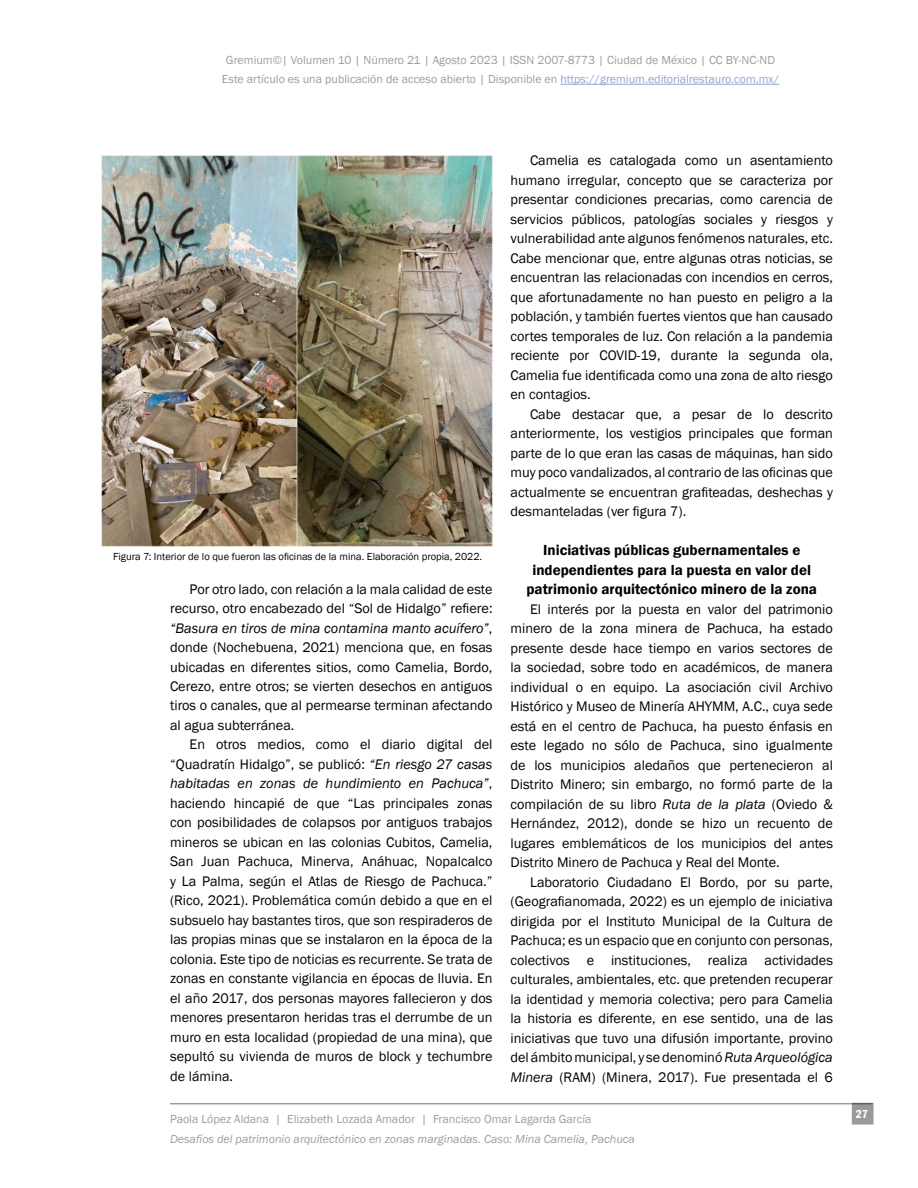
<style>
.page{position:relative;width:918px;height:1188px;background:#fff}
.page>*{position:absolute;margin:0;border:0;box-sizing:border-box;transform-origin:0 0}
.t1{font:600 15px/19.5px "Franklin Gothic";color:#000;text-align:center}
.t2{font:14.25px/19.5px "Franklin Gothic";color:#000;text-align:justify}
.t3{font:12px/19.5px "Franklin Gothic";color:#9d9d9c;text-align:center}
.t4{font:italic 12px "Franklin Gothic";color:#9d9d9c}
.t5{font:600 condensed 12px "Franklin Gothic";color:#fff}
.t6{font:10.5px "Franklin Gothic";color:#000}
.s1{color:#95a4cd}
.s2{font-style:italic}
</style>
<div class="page">
<hr style="left:170px;top:1103px;width:703px;height:1px;background:#9d9d9c">
<div style="left:853px;top:1104px;width:20px;height:20px;background:#9a9a9a"></div>
<hr style="left:560px;top:84px;width:219px;height:1px;background:#95a4cd">
<img style="left:101px;top:156px;width:392px;height:391px">
<p class="t3" style="left:222px;top:50px;width:559px">Gremium©| Volumen 10 | Número 21 | Agosto 2023 | ISSN 2007-8773 | Ciudad de México | CC BY-NC-ND<br>Este artículo es una publicación de acceso abierto | Disponible en <span class="s1">https://gremium.editorialrestauro.com.mx/</span></p>
<p class="t6" style="left:113px;top:550px;width:371px">Figura 7: Interior de lo que fueron las oficinas de la mina. Elaboración propia, 2022.</p>
<p class="t2" style="left:170px;top:579px;width:324px;text-indent:20px">Por otro lado, con relación a la mala calidad de este recurso, otro encabezado del “Sol de Hidalgo” refiere: <span class="s2">“Basura en tiros de mina contamina manto acuífero”</span>, donde (Nochebuena, 2021) menciona que, en fosas ubicadas en diferentes sitios, como Camelia, Bordo, Cerezo, entre otros; se vierten desechos en antiguos tiros o canales, que al permearse terminan afectando al agua subterránea.</p>
<p class="t2" style="left:170px;top:735px;width:324px;text-indent:20px">En otros medios, como el diario digital del “Quadratín Hidalgo”, se publicó: <span class="s2">“En riesgo 27 casas habitadas en zonas de hundimiento en Pachuca”</span>, haciendo hincapié de que “Las principales zonas con posibilidades de colapsos por antiguos trabajos mineros se ubican en las colonias Cubitos, Camelia, San Juan Pachuca, Minerva, Anáhuac, Nopalcalco y La Palma, según el Atlas de Riesgo de Pachuca.” (Rico, 2021). Problemática común debido a que en el subsuelo hay bastantes tiros, que son respiraderos de las propias minas que se instalaron en la época de la colonia. Este tipo de noticias es recurrente. Se trata de zonas en constante vigilancia en épocas de lluvia. En el año 2017, dos personas mayores fallecieron y dos menores presentaron heridas tras el derrumbe de un muro en esta localidad (propiedad de una mina), que sepultó su vivienda de muros de block y techumbre de lámina.</p>
<p class="t2" style="left:511px;top:151px;width:324px;text-indent:20px">Camelia es catalogada como un asentamiento humano irregular, concepto que se caracteriza por presentar condiciones precarias, como carencia de servicios públicos, patologías sociales y riesgos y vulnerabilidad ante algunos fenómenos naturales, etc.<br>Cabe mencionar que, entre algunas otras noticias, se encuentran las relacionadas con incendios en cerros, que afortunadamente no han puesto en peligro a la población, y también fuertes vientos que han causado cortes temporales de luz. Con relación a la pandemia reciente por COVID-19, durante la segunda ola, Camelia fue identificada como una zona de alto riesgo en contagios.</p>
<p class="t2" style="left:511px;top:405px;width:324px;text-indent:20px">Cabe destacar que, a pesar de lo descrito anteriormente, los vestigios principales que forman parte de lo que eran las casas de máquinas, han sido muy poco vandalizados, al contrario de las oficinas que actualmente se encuentran grafiteadas, deshechas y desmanteladas (ver figura 7).</p>
<p class="t1" style="left:526px;top:541px;width:292px">Iniciativas públicas gubernamentales e independientes para la puesta en valor del patrimonio arquitectónico minero de la zona</p>
<p class="t2" style="left:511px;top:600px;width:324px;text-indent:20px">El interés por la puesta en valor del patrimonio minero de la zona minera de Pachuca, ha estado presente desde hace tiempo en varios sectores de la sociedad, sobre todo en académicos, de manera individual o en equipo. La asociación civil Archivo Histórico y Museo de Minería AHYMM, A.C., cuya sede está en el centro de Pachuca, ha puesto énfasis en este legado no sólo de Pachuca, sino igualmente de los municipios aledaños que pertenecieron al Distrito Minero; sin embargo, no formó parte de la compilación de su libro <span class="s2">Ruta de la plata</span> (Oviedo &amp; Hernández, 2012), donde se hizo un recuento de lugares emblemáticos de los municipios del antes Distrito Minero de Pachuca y Real del Monte.</p>
<p class="t2" style="left:511px;top:873px;width:324px;text-indent:20px">Laboratorio Ciudadano El Bordo, por su parte, (Geografianomada, 2022) es un ejemplo de iniciativa dirigida por el Instituto Municipal de la Cultura de Pachuca; es un espacio que en conjunto con personas, colectivos e instituciones, realiza actividades culturales, ambientales, etc. que pretenden recuperar la identidad y memoria colectiva; pero para Camelia la historia es diferente, en ese sentido, una de las iniciativas que tuvo una difusión importante, provino del ámbito municipal, y se denominó <span class="s2">Ruta Arqueológica Minera</span> (RAM) (Minera, 2017). Fue presentada el 6</p>
<p class="t3" style="left:170px;top:1110px;width:423px">Paola López Aldana | Elizabeth Lozada Amador | Francisco Omar Lagarda García</p>
<p class="t4" style="left:170px;top:1131px;width:466px">Desafíos del patrimonio arquitectónico en zonas marginadas. Caso: Mina Camelia, Pachuca</p>
<p class="t5" style="left:856px;top:1106px;width:14px">27</p>
</div>
